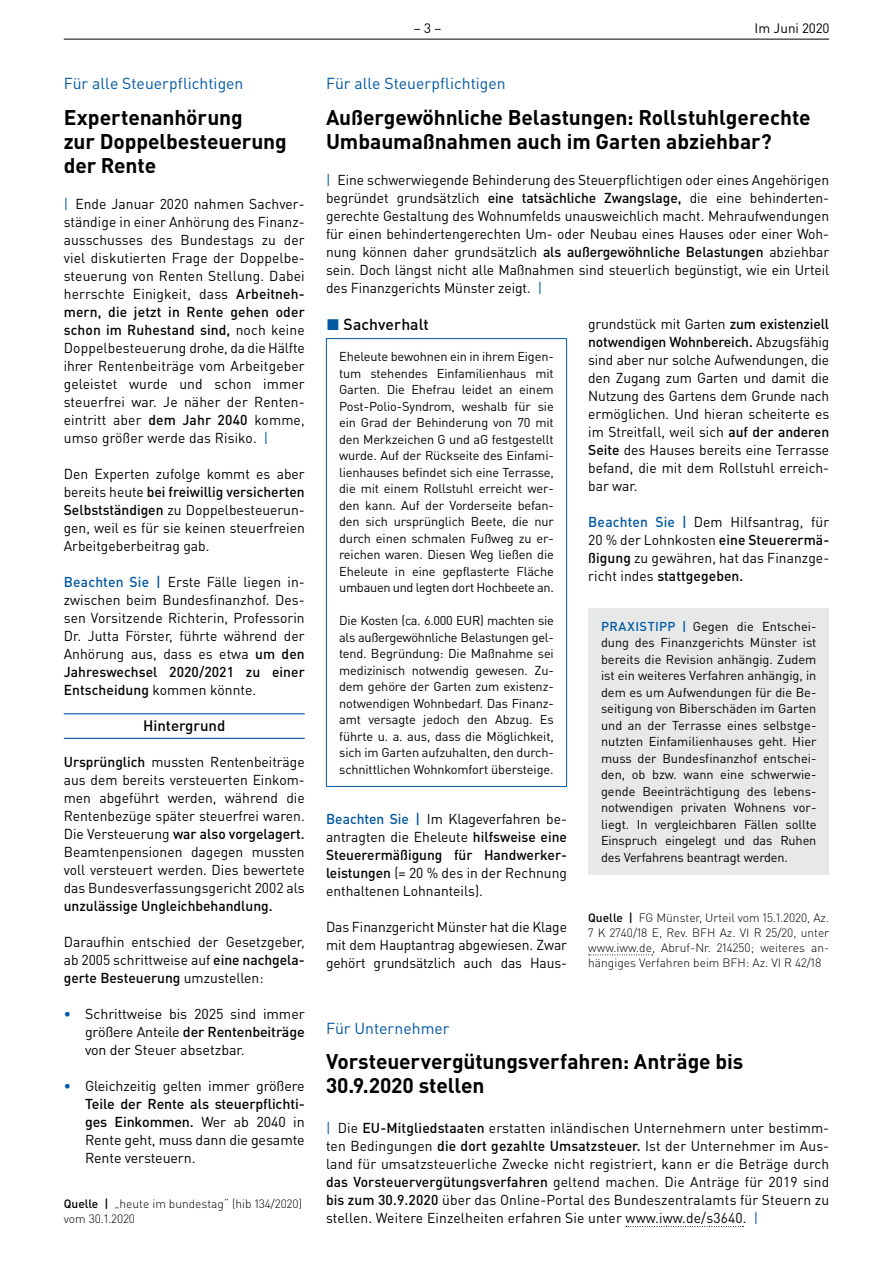
<style>
.page{position:relative;width:893px;height:1263px;background:#fff}
.page>*{position:absolute;margin:0;border:0;box-sizing:border-box;transform-origin:0 0}
.t1{font:700 21px/24px "DIN Pro";letter-spacing:-.005em;color:#000002}
.t2{font:15.75px "DIN Pro";color:#0157a2}
.t3{font:500 15.75px "DIN Pro";letter-spacing:.005em;color:#000002}
.t4{font:500 15px "DIN Pro";color:#000002}
.t5{font:14.25px/18px "DIN Pro";color:#000002;text-align:justify}
.t6{font:500 14.25px "DIN Pro";color:#000002}
.t7{font:13.5px "DIN Pro";color:#000002}
.t8{font:12.75px/16.5px "DIN Pro";letter-spacing:-.01em;color:#000002;text-align:justify}
.t9{font:300 12px/15px "DIN Pro";color:#000002;text-align:justify}
.s1{color:#0157a2}
.s2{font-weight:500}
.s3{font-weight:500;color:#0157a2}
</style>
<div class="page">
<hr style="left:64px;top:39px;width:765px;height:1px;background:#000002">
<hr style="left:326px;top:338px;width:241px;height:1px;background:#0157a2">
<hr style="left:326px;top:339px;width:1px;height:447px;background:#0157a2">
<hr style="left:566px;top:339px;width:1px;height:447px;background:#0157a2">
<hr style="left:326px;top:786px;width:241px;height:1px;background:#0157a2">
<svg style="left:589px;top:954px;width:64px;height:1px"></svg>
<div style="left:588px;top:608px;width:241px;height:266px;background:#e6e9e8"></div>
<svg style="left:626px;top:1226px;width:117px;height:1px"></svg>
<hr style="left:64px;top:713px;width:241px;height:1px;background:#0157a2">
<hr style="left:64px;top:738px;width:241px;height:1px;background:#0157a2">
<p class="t2" style="left:64px;top:73px;width:181px">Für alle Steuerpflichtigen</p>
<h1 class="t1" style="left:64px;top:105px;width:225px">Expertenanhörung<br>zur Doppelbesteuerung der Rente</h1>
<p class="t5" style="left:64px;top:195px;width:242px"><span class="s1">|</span> Ende Januar 2020 nahmen Sachver&shy;ständige in einer Anhörung des Finanz&shy;ausschusses des Bundestags zu der viel diskutierten Frage der Doppelbe&shy;steuerung von Renten Stellung. Dabei herrschte Einigkeit, dass <span class="s2">Arbeitneh&shy;mern, die jetzt in Rente gehen oder schon im Ruhestand sind,</span> noch keine Doppelbesteuerung drohe, da die Hälfte ihrer Rentenbeiträge vom Arbeitgeber geleistet wurde und schon immer steuerfrei war. Je näher der Renten&shy;eintritt aber <span class="s2">dem Jahr 2040</span> komme, umso größer werde das Risiko. <span class="s1">|</span></p>
<p class="t5" style="left:64px;top:465px;width:242px">Den Experten zufolge kommt es aber bereits heute <span class="s2">bei freiwillig versicherten Selbstständigen</span> zu Doppelbesteuerun&shy;gen, weil es für sie keinen steuerfreien Arbeitgeberbeitrag gab.</p>
<p class="t5" style="left:64px;top:573px;width:242px"><span class="s3">Beachten Sie |</span> Erste Fälle liegen in&shy;zwischen beim Bundesfinanzhof. Des&shy;sen Vorsitzende Richterin, Professorin Dr. Jutta Förster, führte während der Anhörung aus, dass es etwa <span class="s2">um den Jahreswechsel 2020/2021 zu einer Entscheidung</span> kommen könnte.</p>
<p class="t4" style="left:143px;top:716px;width:84px">Hintergrund</p>
<p class="t5" style="left:64px;top:753px;width:242px"><span class="s2">Ursprünglich</span> mussten Rentenbeiträge aus dem bereits versteuerten Einkom&shy;men abgeführt werden, während die Rentenbezüge später steuerfrei waren.<br>Die Versteuerung <span class="s2">war also vorgelagert.<br></span>Beamtenpensionen dagegen mussten voll versteuert werden. Dies bewertete das Bundesverfassungsgericht 2002 als</p>
<p class="t6" style="left:64px;top:896px;width:210px">unzulässige Ungleichbehandlung.</p>
<p class="t5" style="left:64px;top:933px;width:242px">Daraufhin entschied der Gesetzgeber, ab 2005 schrittweise auf <span class="s2">eine nachgela&shy;gerte Besteuerung</span> umzustellen:</p>
<p class="t5" style="left:85px;top:1005px;width:221px;text-indent:-21px"><span class="s3">•</span> Schrittweise bis 2025 sind immer größere Anteile <span class="s2">der Rentenbeiträge </span>von der Steuer absetzbar.</p>
<p class="t5" style="left:85px;top:1077px;width:221px;text-indent:-21px"><span class="s3">•</span> Gleichzeitig gelten immer größere <span class="s2">Teile der Rente als steuerpflichti&shy;ges Einkommen.</span> Wer ab 2040 in Rente geht, muss dann die gesamte Rente versteuern.</p>
<p class="t9" style="left:64px;top:1196px;width:240px"><span class="s2">Quelle |</span> „heute im bundestag“ (hib 134/2020) vom 30.1.2020</p>
<p class="t7" style="left:414px;top:19px;width:29px">– 3 –</p>
<p class="t7" style="left:755px;top:19px;width:77px">Im Juni 2020</p>
<p class="t2" style="left:326px;top:73px;width:181px">Für alle Steuerpflichtigen</p>
<h1 class="t1" style="left:326px;top:105px;width:486px">Außergewöhnliche Belastungen: Rollstuhlgerechte<br>Umbaumaßnahmen auch im Garten abziehbar?</h1>
<p class="t5" style="left:326px;top:171px;width:505px"><span class="s1">|</span> Eine schwerwiegende Behinderung des Steuerpflichtigen oder eines Angehörigen begründet grundsätzlich <span class="s2">eine tatsächliche Zwangslage,</span> die eine behinderten&shy;gerechte Gestaltung des Wohnumfelds unausweichlich macht. Mehraufwendungen für einen behindertengerechten Um- oder Neubau eines Hauses oder einer Woh&shy;nung können daher grundsätzlich <span class="s2">als außergewöhnliche Belastungen</span> abziehbar sein. Doch längst nicht alle Maßnahmen sind steuerlich begünstigt, wie ein Urteil des Finanzgerichts Münster zeigt. <span class="s1">|</span></p>
<p class="t3" style="left:326px;top:314px;width:104px"><span class="s1">◼</span> Sachverhalt</p>
<p class="t8" style="left:339px;top:348px;width:216px">Eheleute bewohnen ein in ihrem Eigen&shy;tum stehendes Einfamilienhaus mit Garten. Die Ehefrau leidet an einem Post-Polio-Syndrom, weshalb für sie ein Grad der Behinderung von 70 mit den Merkzeichen G und aG festgestellt wurde. Auf der Rückseite des Einfami&shy;lienhauses befindet sich eine Terrasse, die mit einem Rollstuhl erreicht wer&shy;den kann. Auf der Vorderseite befan&shy;den sich ursprünglich Beete, die nur durch einen schmalen Fußweg zu er&shy;reichen waren. Diesen Weg ließen die Eheleute in eine gepflasterte Fläche umbauen und legten dort Hochbeete an.</p>
<p class="t8" style="left:339px;top:612px;width:216px">Die Kosten (ca. 6.000 EUR) machten sie als außergewöhnliche Belastungen gel&shy;tend. Begründung: Die Maßnahme sei medizinisch notwendig gewesen. Zu&shy;dem gehöre der Garten zum existenz&shy;notwendigen Wohnbedarf. Das Finanz&shy;amt versagte jedoch den Abzug. Es führte u. a. aus, dass die Möglichkeit, sich im Garten aufzuhalten, den durch&shy;schnittlichen Wohnkomfort übersteige.</p>
<p class="t5" style="left:326px;top:809px;width:242px"><span class="s3">Beachten Sie |</span> Im Klageverfahren be&shy;antragten die Eheleute <span class="s2">hilfsweise eine Steuerermäßigung für Handwerker&shy;leistungen</span> (= 20 % des in der Rechnung enthaltenen Lohnanteils).</p>
<p class="t5" style="left:326px;top:917px;width:242px">Das Finanzgericht Münster hat die Klage mit dem Hauptantrag abgewiesen. Zwar gehört grundsätzlich auch das Haus-</p>
<p class="t5" style="left:588px;top:314px;width:242px">grundstück mit Garten <span class="s2">zum existenziell notwendigen Wohnbereich.</span> Abzugsfähig sind aber nur solche Aufwendungen, die den Zugang zum Garten und damit die Nutzung des Gartens dem Grunde nach ermöglichen. Und hieran scheiterte es im Streitfall, weil sich <span class="s2">auf der anderen Seite</span> des Hauses bereits eine Terrasse befand, die mit dem Rollstuhl erreich&shy;bar war.</p>
<p class="t5" style="left:588px;top:512px;width:242px"><span class="s3">Beachten Sie |</span> Dem Hilfsantrag, für 20 % der Lohnkosten <span class="s2">eine Steuerermä&shy;ßigung</span> zu gewähren, hat das Finanzge&shy;richt indes <span class="s2">stattgegeben.</span></p>
<p class="t8" style="left:601px;top:617px;width:217px"><span class="s3">PRAXISTIPP |</span> Gegen die Entschei&shy;dung des Finanzgerichts Münster ist bereits die Revision anhängig. Zudem ist ein weiteres Verfahren anhängig, in dem es um Aufwendungen für die Be&shy;seitigung von Biberschäden im Garten und an der Terrasse eines selbstge&shy;nutzten Einfamilienhauses geht. Hier muss der Bundesfinanzhof entschei&shy;den, ob bzw. wann eine schwerwie&shy;gende Beeinträchtigung des lebens&shy;notwendigen privaten Wohnens vor&shy;liegt. In vergleichbaren Fällen sollte Einspruch eingelegt und das Ruhen des Verfahrens beantragt werden.</p>
<p class="t9" style="left:588px;top:909px;width:242px"><span class="s2">Quelle |</span> FG Münster, Urteil vom 15.1.2020, Az.<br>7 K 2740/18 E, Rev. BFH Az. VI R 25/20, unter www.iww.de, Abruf-Nr. 214250; weiteres an&shy;hängiges Verfahren beim BFH: Az. VI R 42/18</p>
<p class="t2" style="left:326px;top:1018px;width:125px">Für Unternehmer</p>
<h1 class="t1" style="left:326px;top:1048px;width:419px">Vorsteuervergütungsverfahren: Anträge bis<br>30.9.2020 stellen</h1>
<p class="t5" style="left:326px;top:1119px;width:505px"><span class="s1">|</span> Die <span class="s2">EU-Mitgliedstaaten</span> erstatten inländischen Unternehmern unter bestimm&shy;ten Bedingungen <span class="s2">die dort gezahlte Umsatzsteuer.</span> Ist der Unternehmer im Aus&shy;land für umsatzsteuerliche Zwecke nicht registriert, kann er die Beträge durch <span class="s2">das Vorsteuervergütungsverfahren</span> geltend machen. Die Anträge für 2019 sind <span class="s2">bis zum 30.9.2020</span> über das Online-Portal des Bundeszentralamts für Steuern zu stellen. Weitere Einzelheiten erfahren Sie unter www.iww.de/s3640. <span class="s1">|</span></p>
</div>
